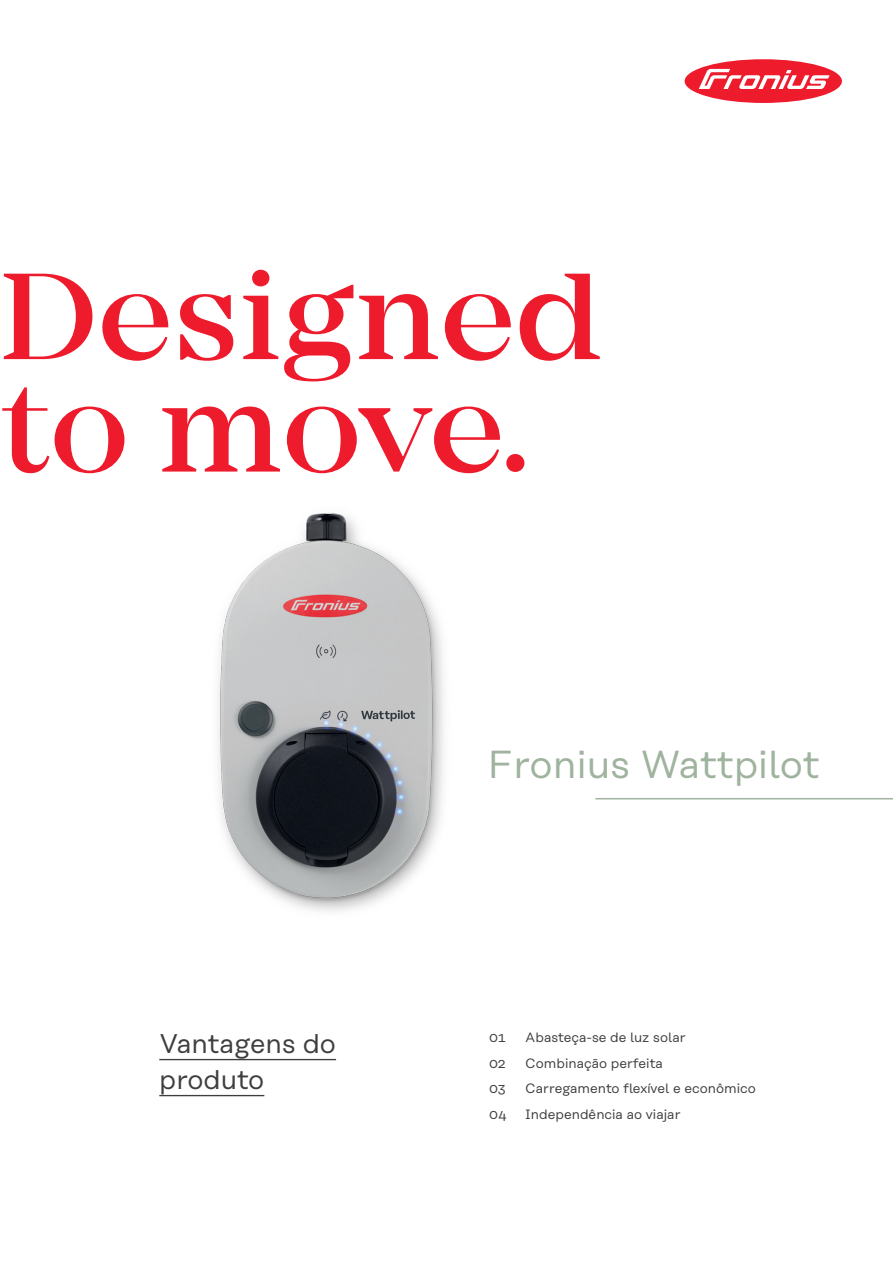
<style>
.page{position:relative;width:893px;height:1263px;background:#fff}
.page>*{position:absolute;margin:0;border:0;box-sizing:border-box;transform-origin:0 0}
.t1{font:500 127.5px/112.5px "Mirador";color:#ee1b2d}
.t2{font:39px "Rational Text";color:#9fb39e}
.t3{font:27px/36px "Rational Text";color:#3e3e3f}
.t4{font:13.5px "Rational Text";color:#3e3e3f}
</style>
<div class="page">
<img style="left:218px;top:513px;width:226px;height:399px">
<hr style="left:595px;top:798px;width:298px;height:1px;background:#9fb39e">
<div style="left:685px;top:59px;width:157px;height:44px;background:#ee1b2d;border-radius:50%"></div>
<svg style="left:699px;top:69px;width:131px;height:20px"></svg>
<hr style="left:159px;top:1059px;width:177px;height:1px;background:#3e3e3f">
<hr style="left:159px;top:1095px;width:105px;height:1px;background:#3e3e3f">
<h1 class="t1" style="left:0;top:261px;width:604px">Designed to move.</h1>
<h2 class="t2" style="left:488px;top:742px;width:334px">Fronius Wattpilot</h2>
<h3 class="t3" style="left:159px;top:1025px;width:178px">Vantagens do produto</h3>
<p class="t4" style="left:489px;top:1029px;width:18px">01</p>
<p class="t4" style="left:525px;top:1029px;width:162px">Abasteça-se de luz solar</p>
<p class="t4" style="left:489px;top:1055px;width:18px">02</p>
<p class="t4" style="left:525px;top:1055px;width:139px">Combinação perfeita</p>
<p class="t4" style="left:489px;top:1080px;width:18px">03</p>
<p class="t4" style="left:525px;top:1080px;width:232px">Carregamento flexível e econômico</p>
<p class="t4" style="left:489px;top:1106px;width:19px">04</p>
<p class="t4" style="left:525px;top:1106px;width:157px">Independência ao viajar</p>
</div>
